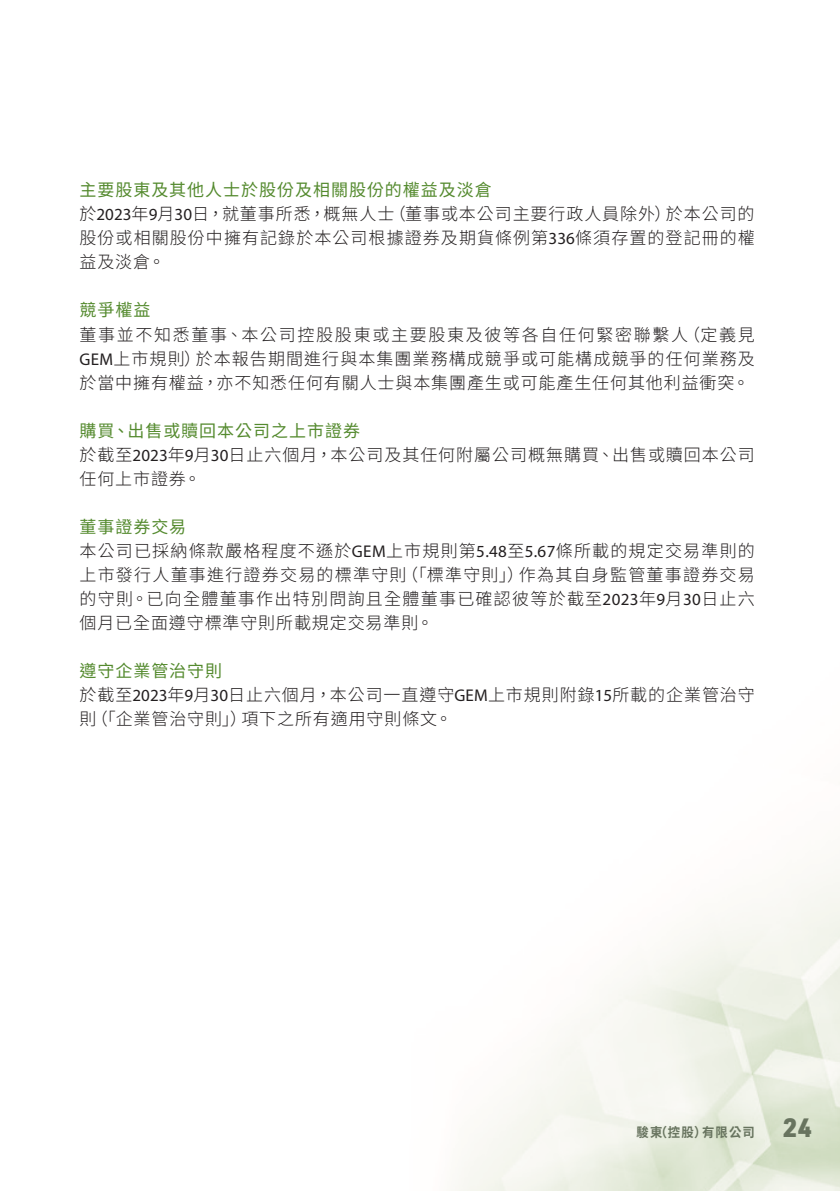
<style>
.page{position:relative;width:840px;height:1191px;background:#fff}
.page>*{position:absolute;margin:0;border:0;box-sizing:border-box;transform-origin:0 0}
.t1{font:900 26px "URWDIN";color:#68745f}
.Body_Text{font:300 17px/24px "Source Han Sans TC";letter-spacing:.06em;color:#231f20}
.Body_Text-2{font:300 17px/24px "Source Han Sans TC";letter-spacing:.08em;color:#231f20}
.Heading_1{font:17px "Source Han Sans TC";letter-spacing:.055em;color:#548a2e}
.t2{font:700 13px "Source Han Sans TC";letter-spacing:.09em;color:#68745f;scale:.95 1}
.s1{font-family:"Myriad Pro";font-weight:400}
</style>
<div class="page">
<img style="left:455px;top:869px;width:384px;height:322px">
<p class="Heading_1" style="left:79px;top:181px;width:413px">主要股東及其他人士於股份及相關股份的權益及淡倉</p>
<p class="Body_Text" style="left:388px;top:203px;width:284px">（董事或本公司主要行政人員除外）</p>
<p class="Body_Text" style="left:665px;top:203px;width:90px">於本公司的</p>
<p class="Body_Text" style="left:79px;top:203px;width:676px">於<span class="s1">2023</span>年月<span class="s1">9 30</span>日，就董事所悉，概無人士<br>股份或相關股份中擁有記錄於本公司根據證券及期貨條例第<span class="s1">336</span>條須存置的登記冊的權益及淡倉。</p>
<p class="Heading_1" style="left:79px;top:301px;width:72px">競爭權益</p>
<p class="Body_Text" style="left:683px;top:323px;width:73px">（定義見</p>
<p class="Body_Text-2" style="left:196px;top:323px;width:560px;text-indent:-116px">董事並不知悉董事、本公司控股股東或主要股東及彼等各自任何緊密聯繫人<br>於本報告期間進行與本集團業務構成競爭或可能構成競爭的任何業務及</p>
<p class="Body_Text" style="left:79px;top:347px;width:671px"><span class="s1">GEM</span>上市規則）<br>於當中擁有權益，亦不知悉任何有關人士與本集團產生或可能產生任何其他利益衝突。</p>
<p class="Heading_1" style="left:79px;top:421px;width:282px">購買、出售或贖回本公司之上市證券</p>
<p class="Body_Text" style="left:79px;top:443px;width:676px">於截至<span class="s1">2023</span>年月<span class="s1">9 30</span>日止六個月，本公司及其任何附屬公司概無購買、出售或贖回本公司任何上市證券。</p>
<p class="Heading_1" style="left:79px;top:517px;width:108px">董事證券交易</p>
<p class="Body_Text" style="left:79px;top:539px;width:676px;text-align:right">本公司已採納條款嚴格程度不遜於<span class="s1">GEM</span>上市規則第<span class="s1">5.48</span>至<span class="s1">5.67</span>條所載的規定交易準則的作為其自身監管董事證券交易</p>
<p class="Body_Text" style="left:401px;top:563px;width:124px">（「標準守則」）</p>
<p class="Body_Text" style="left:79px;top:563px;width:676px">上市發行人董事進行證券交易的標準守則<br>的守則。已向全體董事作出特別問詢且全體董事已確認彼等於截至<span class="s1">2023</span>年月<span class="s1">9 30</span>日止六個月已全面遵守標準守則所載規定交易準則。</p>
<p class="Heading_1" style="left:79px;top:661px;width:144px">遵守企業管治守則</p>
<p class="Body_Text" style="left:241px;top:683px;width:515px;text-indent:-162px">於截至<span class="s1">2023</span>年月<span class="s1">9 30</span>日止六個月，本公司一直遵守<span class="s1">GEM</span>上市規則附錄<span class="s1">15</span>所載的企業管治守項下之所有適用守則條文。</p>
<p class="Body_Text" style="left:91px;top:707px;width:158px">（「企業管治守則」）</p>
<p class="Body_Text" style="left:79px;top:707px;width:18px">則</p>
<p class="t2" style="left:654px;top:1125px;width:56px">（控股）</p>
<p class="t2" style="left:636px;top:1125px;width:29px">駿東</p>
<p class="t2" style="left:701px;top:1125px;width:57px">有限公司</p>
<h1 class="t1" style="left:782px;top:1109px;width:30px">24</h1>
</div>
